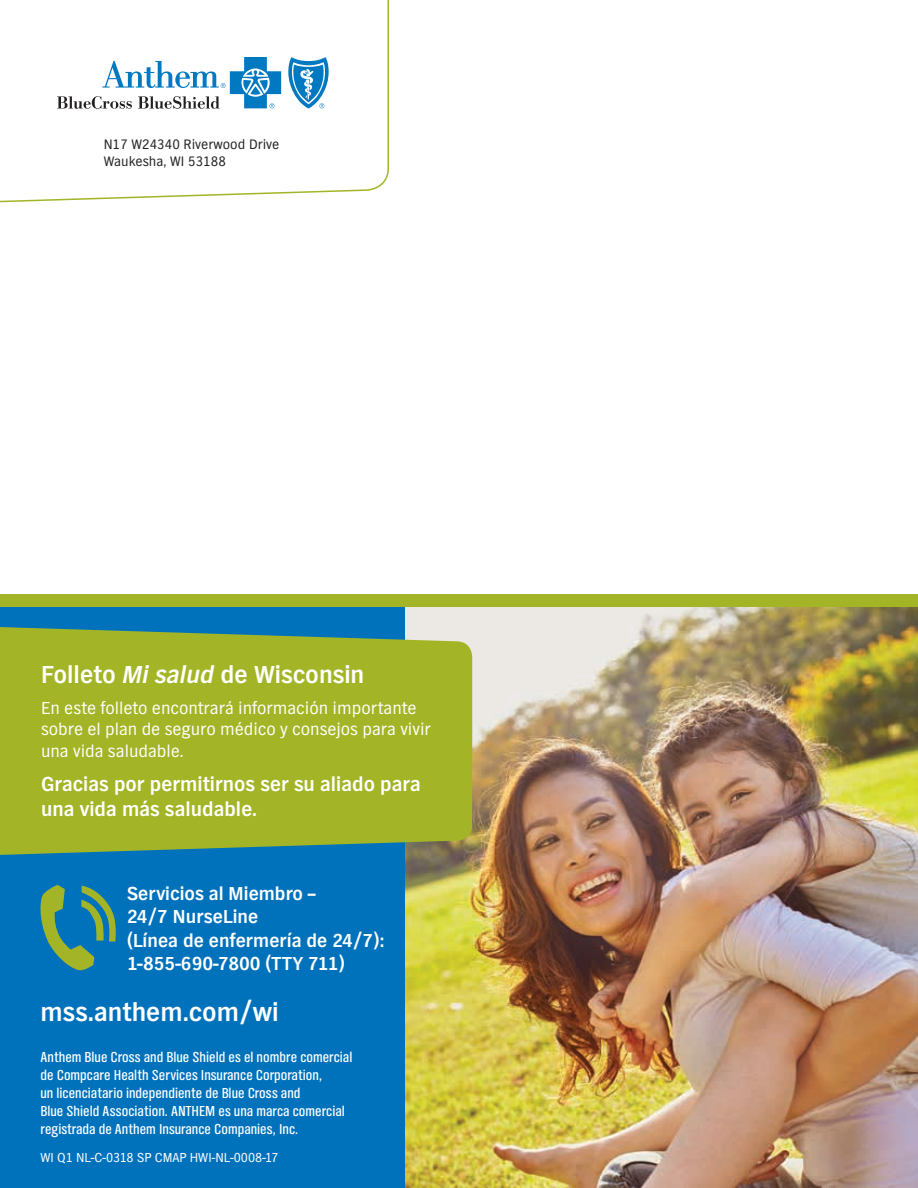
<style>
.page{position:relative;width:918px;height:1188px;background:#fff}
.page>*{position:absolute;margin:0;border:0;box-sizing:border-box;transform-origin:0 0}
.Anthem_Website{font:700 27px "TV Nord EF";color:#fff}
.Anthem_Body_Text{font:700 25.5px "TV Nord EF";color:#fff}
.Anthem_Body_Text-2{font:700 21px/25.5px "TV Nord EF";color:#fff}
.t1{font:700 19.5px/23.4px "TV Nord EF";color:#fff}
.Anthem_Body_Text_WHI{font:18px/21.6px "TV Nord EF";color:#fff}
.Anthem_Body_Text-3{font:15px/18px "TV Nord Cond EF";color:#fff;scale:1.07 1}
.t2{font:14.25px "TV Nord EF";color:#231f20}
.t3{font:13.5px "TV Nord EF";color:#fff}
.s1{font-style:italic}
</style>
<div class="page">
<svg style="left:0;top:0;width:389px;height:203px"></svg>
<svg style="left:288px;top:57px;width:41px;height:51px"></svg>
<svg style="left:57px;top:57px;width:224px;height:52px"></svg>
<div style="left:0;top:594px;width:918px;height:14px;background:#a3b526"></div>
<div style="left:0;top:608px;width:405px;height:580px;background:#0072bc"></div>
<svg style="left:40px;top:885px;width:76px;height:86px"></svg>
<img style="left:405px;top:608px;width:513px;height:580px">
<svg style="left:0;top:614px;width:472px;height:254px;background:#8eab3d"></svg>
<p class="t2" style="left:104px;top:137px;width:177px">N17 W24340 Riverwood Drive</p>
<p class="t2" style="left:104px;top:153px;width:124px">Waukesha, WI 53188</p>
<p class="Anthem_Body_Text" style="left:41px;top:661px;width:325px">Folleto <span class="s1">Mi salud</span> de Wisconsin</p>
<p class="Anthem_Body_Text_WHI" style="left:41px;top:697px;width:391px">En este folleto encontrará información importante sobre el plan de seguro médico y consejos para vivir una vida saludable.</p>
<p class="Anthem_Body_Text-2" style="left:41px;top:771px;width:381px">Gracias por permitirnos ser su aliado para una vida más saludable.</p>
<p class="t1" style="left:127px;top:882px;width:258px">Servicios al Miembro –<br>24/7 NurseLine<br>(Línea de enfermería de 24/7):<br>1-855-690-7800 (TTY 711)</p>
<p class="Anthem_Website" style="left:40px;top:997px;width:240px">mss.anthem.com/wi</p>
<p class="Anthem_Body_Text-3" style="left:40px;top:1048px;width:293px">Anthem Blue Cross and Blue Shield es el nombre comercial de Compcare Health Services Insurance Corporation,<br>un licenciatario independiente de Blue Cross and<br>Blue Shield Association. ANTHEM es una marca comercial registrada de Anthem Insurance Companies, Inc.</p>
<p class="t3" style="left:40px;top:1150px;width:239px">WI Q1 NL-C-0318 SP CMAP HWI-NL-0008-17</p>
</div>
